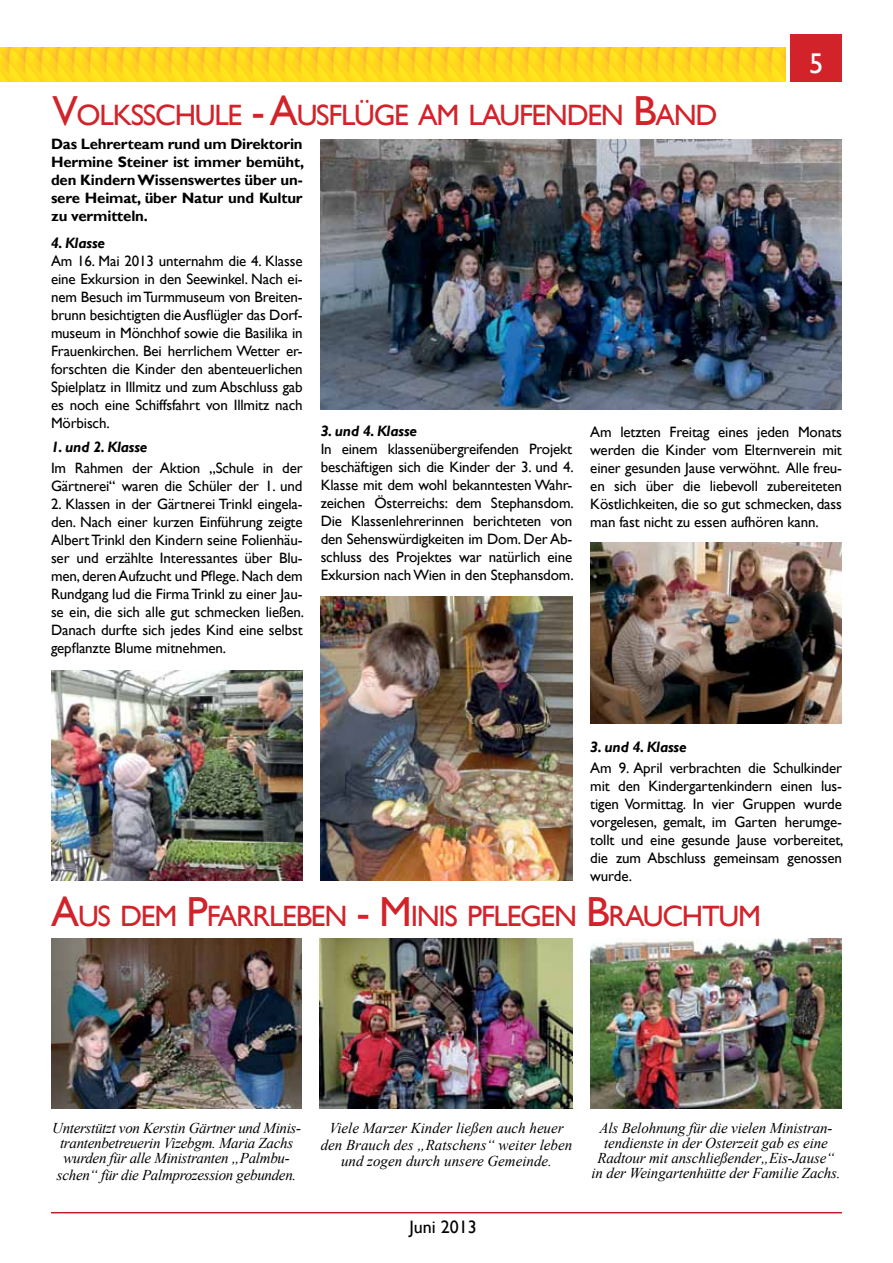
<style>
.page{position:relative;width:893px;height:1263px;background:#fff}
.page>*{position:absolute;margin:0;border:0;box-sizing:border-box;transform-origin:0 0}
.t1{font:29.4px "Gill Sans";letter-spacing:-.045em;color:#d2232a}
.t2{font:28.5px "Gill Sans";color:#fff}
.t3{font:18px "Gill Sans";color:#000}
.t4{font:15px/18px "Gill Sans";letter-spacing:-.01em;color:#000;text-align:justify}
.t5{font:italic 15px/15px "Times New Roman";letter-spacing:-.01em;color:#000;text-align:center}
.t6{font:700 15px/18px "Gill Sans";letter-spacing:-.01em;color:#000;text-align:justify}
.t7{font:italic 700 15px "Gill Sans";letter-spacing:-.01em;color:#000}
.s1{font-size:42px}
</style>
<div class="page">
<hr style="left:51px;top:1212px;width:791px;height:1px;background:#bc2026">
<img style="left:0;top:48px;width:786px;height:34px">
<div style="left:791px;top:34px;width:51px;height:47px;background:#d2232a"></div>
<img style="left:320px;top:938px;width:252px;height:170px">
<img style="left:591px;top:938px;width:251px;height:170px">
<img style="left:51px;top:938px;width:251px;height:170px">
<img style="left:51px;top:671px;width:252px;height:209px">
<img style="left:321px;top:596px;width:251px;height:284px">
<img style="left:590px;top:542px;width:252px;height:182px">
<img style="left:321px;top:139px;width:521px;height:270px">
<h1 class="t1" style="left:53px;top:98px;width:62px"><span class="s1">V</span>OLKSS</h1>
<h1 class="t1" style="left:155px;top:98px;width:564px">CHULE <span class="s1">- A</span>USFLÜGE AM LAUFENDEN <span class="s1">B</span>AND</h1>
<p class="t6" style="left:51px;top:135px;width:255px">Das Lehrerteam rund um Direktorin Hermine Steiner ist immer bemüht, den Kindern Wissenswertes über un&shy;sere Heimat, über Natur und Kultur zu vermitteln.</p>
<h2 class="t2" style="left:809px;top:47px;width:16px">5</h2>
<p class="t7" style="left:51px;top:234px;width:56px">4. Klasse</p>
<p class="t4" style="left:51px;top:252px;width:253px">Am 16. Mai 2013 unternahm die 4. Klasse eine Exkursion in den Seewinkel. Nach ei&shy;nem Besuch im Turmmuseum von Breiten&shy;brunn besichtigten die Ausflügler das Dorf&shy;museum in Mönchhof sowie die Basilika in Frauenkirchen. Bei herrlichem Wetter er&shy;forschten die Kinder den abenteuerlichen Spielplatz in Illmitz und zum Abschluss gab es noch eine Schiffsfahrt von Illmitz nach Mörbisch.</p>
<p class="t7" style="left:51px;top:438px;width:98px">1. und 2. Klasse</p>
<p class="t4" style="left:51px;top:459px;width:253px">Im Rahmen der Aktion „Schule in der<br>Gärtnerei“ waren die Schüler der 1. und</p>
<p class="t4" style="left:51px;top:495px;width:255px">2. Klassen in der Gärtnerei Trinkl eingela&shy;den. Nach einer kurzen Einführung zeigte Albert Trinkl den Kindern seine Folienhäu&shy;ser und erzählte Interessantes über Blu&shy;men, deren Aufzucht und Pflege. Nach dem Rundgang lud die Firma Trinkl zu einer Jau&shy;se ein, die sich alle gut schmecken ließen.<br>Danach durfte sich jedes Kind eine selbst gepflanzte Blume mitnehmen.</p>
<p class="t7" style="left:321px;top:422px;width:98px">3. und 4. Klasse</p>
<p class="t4" style="left:321px;top:440px;width:255px">In einem klassenübergreifenden Projekt beschäftigen sich die Kinder der 3. und 4.<br>Klasse mit dem wohl bekanntesten Wahr&shy;zeichen Österreichs: dem Stephansdom.<br>Die Klassenlehrerinnen berichteten von den Sehenswürdigkeiten im Dom. Der Ab&shy;schluss des Projektes war natürlich eine Exkursion nach Wien in den Stephansdom.</p>
<p class="t4" style="left:590px;top:423px;width:253px">Am letzten Freitag eines jeden Monats werden die Kinder vom Elternverein mit einer gesunden Jause verwöhnt. Alle freu&shy;en sich über die liebevoll zubereiteten Köstlichkeiten, die so gut schmecken, dass man fast nicht zu essen aufhören kann.</p>
<p class="t7" style="left:590px;top:739px;width:98px">3. und 4. Klasse</p>
<p class="t4" style="left:590px;top:760px;width:255px">Am 9. April verbrachten die Schulkinder mit den Kindergartenkindern einen lus&shy;tigen Vormittag. In vier Gruppen wurde vorgelesen, gemalt, im Garten herumge&shy;tollt und eine gesunde Jause vorbereitet, die zum Abschluss gemeinsam genossen wurde.</p>
<h1 class="t1" style="left:51px;top:899px;width:707px"><span class="s1">A</span>US DEM <span class="s1">P</span>FARRLEBEN <span class="s1">- M</span>INIS PFLEGEN <span class="s1">B</span>RAUCHTUM</h1>
<p class="t5" style="left:52px;top:1120px;width:250px">Unterstützt von Kerstin Gärtner und Minis&shy;trantenbetreuerin Vizebgm. Maria Zachs wurden für alle Ministranten „Palmbu-</p>
<p class="t5" style="left:57px;top:1167px;width:241px">schen“ für die Palmprozession gebunden.</p>
<p class="t5" style="left:321px;top:1119px;width:253px;line-height:16.5px">Viele Marzer Kinder ließen auch heuer den Brauch des „Ratschens“ weiter leben und zogen durch unsere Gemeinde.</p>
<p class="t5" style="left:591px;top:1120px;width:251px">Als Belohnung für die vielen Ministran&shy;tendienste in der Osterzeit gab es eine Radtour mit anschließender„Eis-Jause“ in der Weingartenhütte der Familie Zachs.</p>
<p class="t3" style="left:410px;top:1216px;width:69px">Juni 2013</p>
</div>
